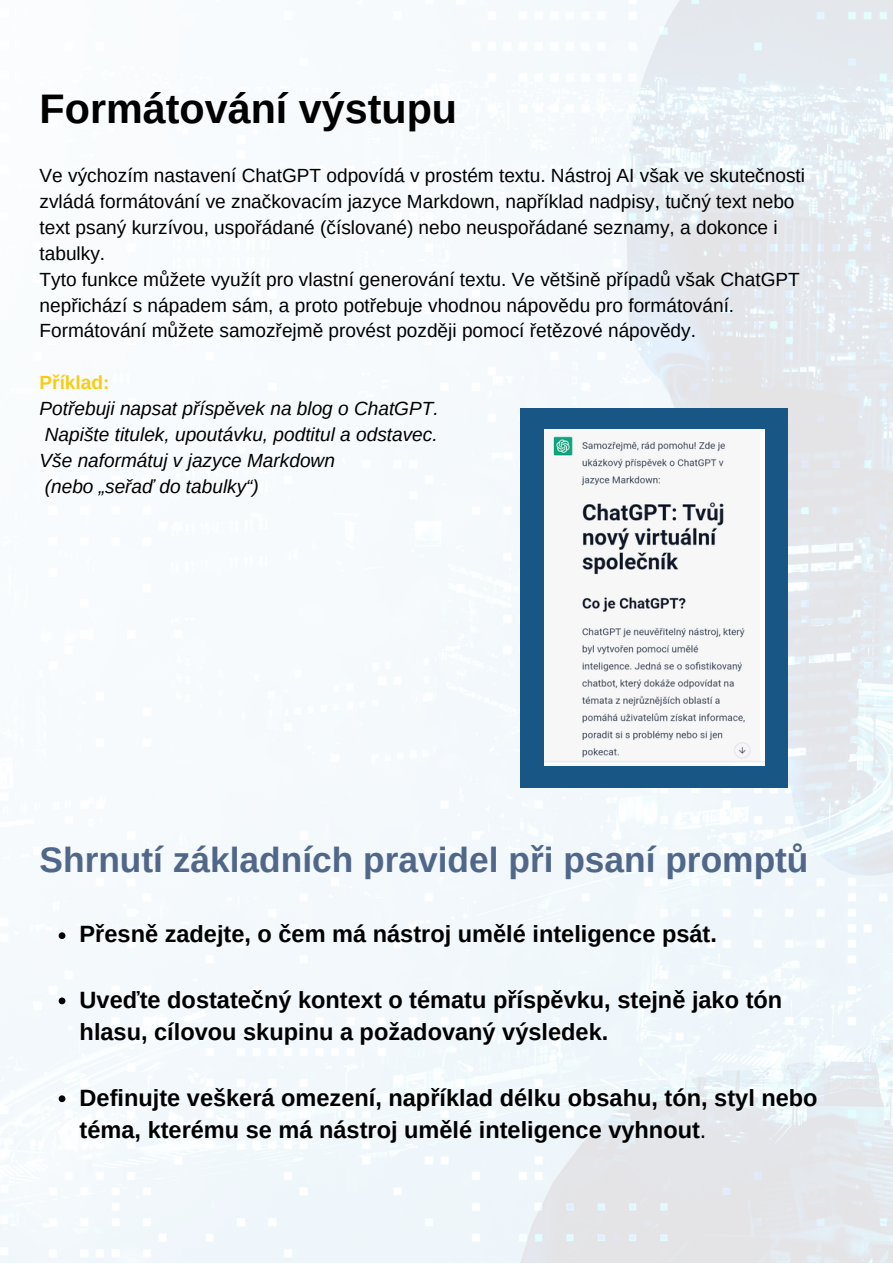
<style>
.page{position:relative;width:893px;height:1264px;background:#fff}
.page>*{position:absolute;margin:0;border:0;box-sizing:border-box;transform-origin:0 0}
.t1{font:700 41.25px "Arimo";color:#000}
.t2{font:700 35.25px "Arimo";color:#50678a}
.t3{font:700 23.55px/32.5px "Arimo";color:#000}
.t4{font:19.05px/25.8px "Arimo";color:#000}
.t5{font:italic 19.05px/25.8px "Arimo";color:#000}
.t6{font:700 19.05px "Arimo";color:#f9cd0f}
.s1{font-weight:400}
</style>
<div class="page">
<img style="left:0;top:0;width:892px;height:1262px">
<div style="left:520px;top:408px;width:267px;height:379px;background:#185686"></div>
<img style="left:544px;top:429px;width:220px;height:337px">
<svg style="left:59px;top:932px;width:6px;height:7px"></svg>
<svg style="left:59px;top:997px;width:6px;height:7px"></svg>
<svg style="left:59px;top:1095px;width:6px;height:7px"></svg>
<h1 class="t1" style="left:40px;top:85px;width:419px">Formátování výstupu</h1>
<p class="t4" style="left:40px;top:163px;width:767px">Ve výchozím nastavení ChatGPT odpovídá v prostém textu. Nástroj AI však ve skutečnosti zvládá formátování ve značkovacím jazyce Markdown, například nadpisy, tučný text nebo text psaný kurzívou, uspořádané (číslované) nebo neuspořádané seznamy, a dokonce i tabulky.<br>Tyto funkce můžete využít pro vlastní generování textu. Ve většině případů však ChatGPT nepřichází s nápadem sám, a proto potřebuje vhodnou nápovědu pro formátování.<br>Formátování můžete samozřejmě provést později pomocí řetězové nápovědy.</p>
<p class="t6" style="left:40px;top:372px;width:71px">Příklad:</p>
<p class="t5" style="left:40px;top:395px;width:400px">Potřebuji napsat příspěvek na blog o ChatGPT.<br>Napište titulek, upoutávku, podtitul a odstavec.<br>Vše naformátuj v jazyce Markdown<br>(nebo „seřaď do tabulky“)</p>
<h2 class="t2" style="left:40px;top:839px;width:770px">Shrnutí základních pravidel při psaní promptů</h2>
<p class="t3" style="left:80px;top:918px;width:638px">Přesně zadejte, o čem má nástroj umělé inteligence psát.</p>
<p class="t3" style="left:80px;top:983px;width:704px">Uveďte dostatečný kontext o tématu příspěvku, stejně jako tón hlasu, cílovou skupinu a požadovaný výsledek.</p>
<p class="t3" style="left:80px;top:1081px;width:739px">Definujte veškerá omezení, například délku obsahu, tón, styl nebo téma, kterému se má nástroj umělé inteligence vyhnout<span class="s1">.</span></p>
</div>
